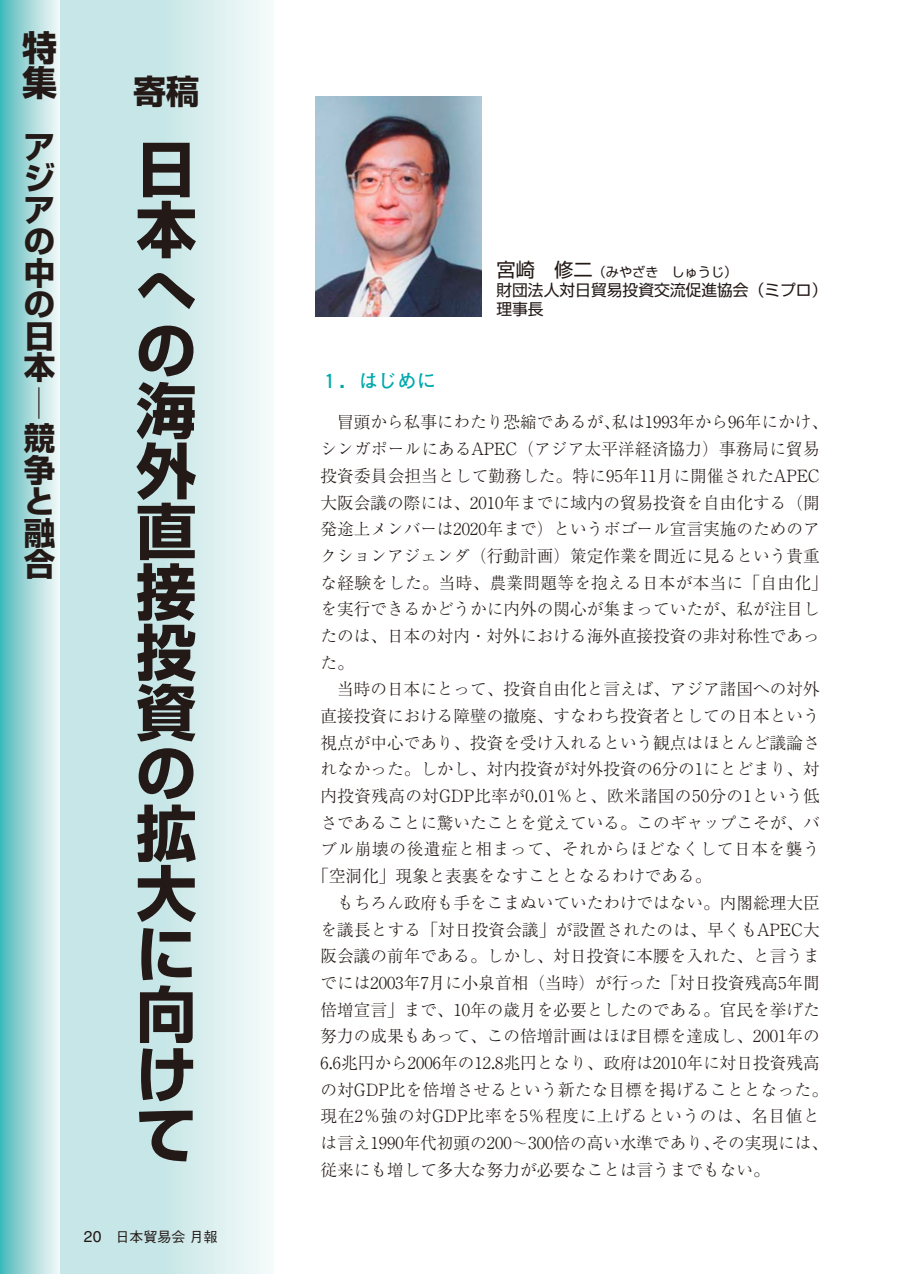
<style>
.page{position:relative;width:902px;height:1274px;background:#fff}
.page>*{position:absolute;margin:0;border:0;box-sizing:border-box;transform-origin:0 0}
.t1{font:700 60.38px/60.4px "Shin Go";color:#231916;text-align:justify}
.t2{font:700 35px/35px "Shin Go";color:#231916}
.t3{font:700 33.25px "Shin Go";color:#231916}
.t4{font:700 31.5px/31.5px "Shin Go";color:#231916;text-align:justify}
.t5{font:700 19.25px "Futo Go B101";color:#00a9ac}
.t6{font:300 16.62px/26.8px "Ryumin";color:#231916}
.t7{font:300 16.62px "Ryumin";letter-spacing:.02em;color:#231916}
.t8{font:300 16.62px "Ryumin";letter-spacing:.03em;color:#231916}
.t9{font:300 16.62px "Ryumin";letter-spacing:.035em;color:#231916}
.t10{font:15.75px/19.2px "Shin Go";color:#231916}
.t11{font:500 14px "Gothic BBB";color:#231916}
.t12{font:13.12px "Shin Go";color:#231916}
.s1{font-family:"Helvetica";font-weight:400;font-size:15.75px}
.s2{font-size:19.25px}
.s3{font-family:"Ryumin Num";font-weight:400}
.s4{font-family:"Rm Alpha";font-weight:400}
</style>
<div class="page">
<div style="left:0;top:0;width:166px;height:1274px;background:#c7e6e7"></div>
<div style="left:166px;top:0;width:107px;height:1274px;background:linear-gradient(to right,#c9e7e7,#f6fbfb)"></div>
<img style="left:315px;top:96px;width:166px;height:221px">
<svg style="left:0;top:0;width:60px;height:1274px"></svg>
<h2 class="t2" style="left:22px;top:35px;width:36px">特集</h2>
<h3 class="t4" style="left:24px;top:136px;width:33px">アジアの中の日本</h3>
<h3 class="t4" style="left:24px;top:390px;width:33px;line-height:35.4px">―競</h3>
<h3 class="t4" style="left:24px;top:459px;width:33px">争と融合</h3>
<h3 class="t3" style="left:133px;top:79px;width:68px">寄稿</h3>
<h1 class="t1" style="left:136px;top:147px;width:62px">日本への海外直接投資の拡大に向けて</h1>
<p class="t11" style="left:84px;top:1231px;width:135px"><span class="s1">20</span> 日本貿易会月報</p>
<p class="t12" style="left:496px;top:267px;width:242px"><span class="s2">宮崎　修二</span>（みやざき　しゅうじ）</p>
<p class="t10" style="left:496px;top:282px;width:332px">財団法人対日貿易投資交流促進協会（ミプロ）理事長</p>
<p class="t5" style="left:320px;top:374px;width:117px">１．はじめに</p>
<p class="t6" style="left:320px;top:411px;width:509px;text-indent:17px">冒頭から私事にわたり恐縮であるが、私は<span class="s3">1993</span>年から<span class="s3">96</span>年にかけ、シンガポールにある<span class="s4">APEC</span>（アジア太平洋経済協力）事務局に貿易投資委員会担当として勤務した。特に<span class="s3">95</span>年<span class="s3">11</span>月に開催された<span class="s4">APEC</span>大阪会議の際には、<span class="s3">2010</span>年までに域内の貿易投資を自由化する（開発途上メンバーは<span class="s3">2020</span>年まで）というボゴール宣言実施のためのアクションアジェンダ（行動計画）策定作業を間近に見るという貴重な経験をした。当時、農業問題等を抱える日本が本当に「自由化」を実行できるかどうかに内外の関心が集まっていたが、私が注目したのは、日本の対内・対外における海外直接投資の非対称性であった。</p>
<p class="t6" style="left:337px;top:678px;width:484px">当時の日本にとって、投資自由化と言えば、アジア諸国への対外</p>
<p class="t6" style="left:320px;top:705px;width:500px">直接投資における障壁の撤廃、すなわち投資者としての日本という</p>
<p class="t6" style="left:320px;top:731px;width:500px">視点が中心であり、投資を受け入れるという観点はほとんど議論さ</p>
<p class="t6" style="left:320px;top:758px;width:500px">れなかった。しかし、対内投資が対外投資の<span class="s3">6</span>分の<span class="s3">1</span>にとどまり、対</p>
<p class="t7" style="left:320px;top:790px;width:500px">内投資残高の対<span class="s4">GDP</span>比率が<span class="s3">0</span><span class="s4">.</span><span class="s3">01</span>％と、欧米諸国の<span class="s3">50</span>分の<span class="s3">1</span>という低</p>
<p class="t6" style="left:320px;top:811px;width:500px">さであることに驚いたことを覚えている。このギャップこそが、バ</p>
<p class="t9" style="left:320px;top:843px;width:500px">ブル崩壊の後遺症と相まって、それからほどなくして日本を襲う</p>
<p class="t6" style="left:312px;top:865px;width:400px">「空洞化」現象と表裏をなすこととなるわけである。</p>
<p class="t6" style="left:337px;top:891px;width:484px">もちろん政府も手をこまぬいていたわけではない。内閣総理大臣</p>
<p class="t6" style="left:320px;top:918px;width:500px">を議長とする「対日投資会議」が設置されたのは、早くも<span class="s4">APEC</span>大</p>
<p class="t6" style="left:320px;top:945px;width:500px">阪会議の前年である。しかし、対日投資に本腰を入れた、と言うま</p>
<p class="t6" style="left:320px;top:972px;width:500px">でには<span class="s3">2003</span>年<span class="s3">7</span>月に小泉首相（当時）が行った「対日投資残高<span class="s3">5</span>年間</p>
<p class="t6" style="left:320px;top:998px;width:500px">倍増宣言」まで、<span class="s3">10</span>年の歳月を必要としたのである。官民を挙げた</p>
<p class="t6" style="left:320px;top:1025px;width:500px">努力の成果もあって、この倍増計画はほぼ目標を達成し、<span class="s3">2001</span>年の</p>
<p class="t6" style="left:320px;top:1052px;width:500px"><span class="s3">6</span><span class="s4">.</span><span class="s3">6</span>兆円から<span class="s3">2006</span>年の<span class="s3">12</span><span class="s4">.</span><span class="s3">8</span>兆円となり、政府は<span class="s3">2010</span>年に対日投資残高</p>
<p class="t6" style="left:320px;top:1078px;width:509px">の対<span class="s4">GDP</span>比を倍増させるという新たな目標を掲げることとなった。</p>
<p class="t8" style="left:320px;top:1110px;width:500px">現在<span class="s3">2</span>％強の対<span class="s4">GDP</span>比率を<span class="s3">5</span>％程度に上げるというのは、名目値と</p>
<p class="t6" style="left:320px;top:1132px;width:509px">は言え<span class="s3">1990</span>年代初頭の<span class="s3">200</span>～<span class="s3">300</span>倍の高い水準であり、その実現には、</p>
<p class="t6" style="left:320px;top:1158px;width:450px">従来にも増して多大な努力が必要なことは言うまでもない。</p>
</div>
